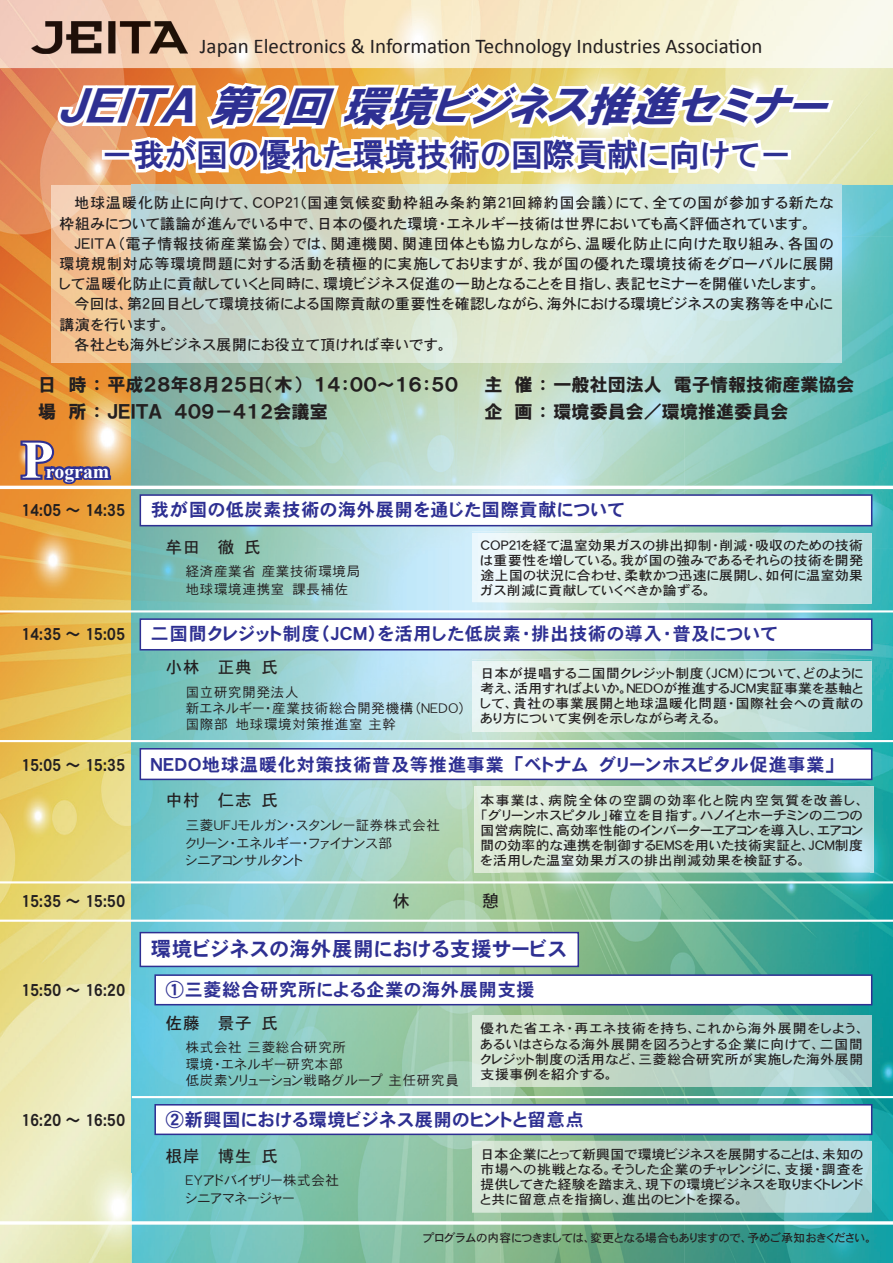
<style>
.page{position:relative;width:893px;height:1263px;background:#fff}
.page>*{position:absolute;margin:0;border:0;box-sizing:border-box;transform-origin:0 0}
.t1{font:700 52.95px "Times New Roman";color:#fff}
.t2{font:italic 42.6px "HGP Soei Kakugothic UB";color:#2e3092;scale:1.06 1}
.t3{font:31.95px "HGP Gothic E";color:#2e3092}
.t4{font:21px "Calibri";color:#231f20}
.t5{font:20.25px "DFHS Gothic W7 WING RKSJ H";letter-spacing:.05em;color:#2e3092}
.t6{font:700 19.8px "Times New Roman";color:#fff}
.t7{font:18px "DFHS Gothic W7 WING RKSJ H";letter-spacing:.05em;color:#2e3092}
.t8{font:18px/27.6px "HGP Soei Kakugothic UB";color:#231f20}
.t9{font:16.65px "DFHS Gothic W7 WING RKSJ H";letter-spacing:.05em;color:#231f20;scale:.9 1}
.t10{font:16.5px "DFHS Gothic W5 WIN RKSJ H";letter-spacing:.05em;color:#231f20}
.t11{font:14.85px/20.2px "DFHS Gothic W5 WING RKSJ H";letter-spacing:.05em;color:#231f20}
.t12{font:13.5px/17.7px "DFHS Gothic W3 WING RKSJ H";letter-spacing:.05em;color:#231f20}
.t13{font:13.2px/15.1px "DFHS Gothic W5 WING RKSJ H";letter-spacing:.05em;color:#231f20;text-align:justify;scale:1.05 1}
.t14{font:11.7px "DFHS Gothic W5 WING RKSJ H";letter-spacing:.035em;color:#231f20}
</style>
<div class="page">
<img style="left:0;top:68px;width:893px;height:1195px">
<img style="left:842px;top:185px;width:51px;height:51px">
<img style="left:832px;top:236px;width:61px;height:312px">
<img style="left:132px;top:362px;width:368px;height:901px">
<img style="left:500px;top:362px;width:332px;height:169px">
<img style="left:869px;top:548px;width:24px;height:715px">
<img style="left:500px;top:604px;width:369px;height:182px">
<img style="left:500px;top:872px;width:369px;height:143px">
<img style="left:500px;top:1087px;width:369px;height:176px">
<img style="left:51px;top:185px;width:791px;height:177px">
<img style="left:0;top:0;width:893px;height:68px">
<img style="left:32px;top:21px;width:155px;height:33px">
<div style="left:140px;top:494px;width:732px;height:32px;background:#fff;border:2px solid #2e3092"></div>
<div style="left:140px;top:618px;width:732px;height:32px;background:#fff;border:2px solid #2e3092"></div>
<div style="left:140px;top:748px;width:732px;height:32px;background:#fff;border:2px solid #2e3092"></div>
<img style="left:474px;top:786px;width:400px;height:86px">
<img style="left:472px;top:1015px;width:400px;height:72px">
<div style="left:154px;top:974px;width:718px;height:31px;background:#fff;border:2px solid #2e3092"></div>
<div style="left:140px;top:932px;width:439px;height:35px;background:#fff;border:2px solid #2e3092"></div>
<div style="left:154px;top:1104px;width:718px;height:31px;background:#fff;border:2px solid #2e3092"></div>
<img style="left:472px;top:531px;width:400px;height:2px">
<img style="left:472px;top:533px;width:400px;height:71px">
<img style="left:472px;top:659px;width:400px;height:2px">
<img style="left:472px;top:661px;width:400px;height:71px">
<img style="left:472px;top:1141px;width:400px;height:71px">
<hr style="left:0;top:740px;width:893px;height:2px;background:#fff">
<hr style="left:132px;top:1096px;width:761px;height:2px;background:#fff">
<hr style="left:0;top:486px;width:893px;height:3px;background:#fff">
<hr style="left:0;top:610px;width:893px;height:2px;background:#fff">
<svg style="left:0;top:1221px;width:893px;height:4px"></svg>
<svg style="left:18px;top:438px;width:96px;height:95px;background:#c78d58"></svg>
<hr style="left:0;top:881px;width:893px;height:2px;background:#fff">
<hr style="left:0;top:920px;width:893px;height:2px;background:#fff">
<svg style="left:52px;top:74px;width:786px;height:127px"></svg>
<h3 class="t4" style="left:200px;top:33px;width:564px">Japan Electronics &amp; Information Technology Industries Association</h3>
<h2 class="t2" style="left:57px;top:85px;width:739px">ＪＥＩＴＡ 第2回 環境ビジネス推進セミナー</h2>
<h3 class="t3" style="left:101px;top:139px;width:692px">－我が国の優れた環境技術の国際貢献に向けて－</h3>
<p class="t11" style="left:60px;top:193px;width:775px;text-indent:15px">地球温暖化防止に向けて、ＣＯＰ２１（国連気候変動枠組み条約第２１回締約国会議）にて、全ての国が参加する新たな枠組みについて議論が進んでいる中で、日本の優れた環境・エネルギー技術は世界においても高く評価されています。</p>
<p class="t11" style="left:60px;top:234px;width:775px;text-align:justify;text-indent:15px">ＪＥＩＴＡ（電子情報技術産業協会）では、関連機関、関連団体とも協力しながら、温暖化防止に向けた取り組み、各国の環境規制対応等環境問題に対する活動を積極的に実施しておりますが、我が国の優れた環境技術をグローバルに展開して温暖化防止に貢献していくと同時に、環境ビジネス促進の一助となることを目指し、表記セミナーを開催いたします。</p>
<p class="t11" style="left:74px;top:294px;width:760px">今回は、第２回目として環境技術による国際貢献の重要性を確認しながら、海外における環境ビジネスの実務等を中心に</p>
<p class="t11" style="left:60px;top:315px;width:110px">講演を行います。</p>
<p class="t11" style="left:74px;top:335px;width:373px">各社とも海外ビジネス展開にお役立て頂ければ幸いです。</p>
<h3 class="t8" style="left:38px;top:370px;width:422px">日　時 ： 平成２８年８月２５日（木）　１４：００～１６：５０場　所 ： ＪＥＩＴＡ　４０９－４１２会議室</h3>
<h3 class="t8" style="left:484px;top:370px;width:372px">主　催 ： 一般社団法人　電子情報技術産業協会企　画 ： 環境委員会／環境推進委員会</h3>
<h1 class="t1" style="left:21px;top:423px;width:34px">P</h1>
<h3 class="t6" style="left:46px;top:457px;width:65px">rogram</h3>
<p class="t9" style="left:21px;top:501px;width:117px">14:05 ～ 14:35</p>
<h3 class="t7" style="left:151px;top:501px;width:475px">我が国の低炭素技術の海外展開を通じた国際貢献について</h3>
<p class="t10" style="left:166px;top:539px;width:96px">牟田　徹 氏</p>
<p class="t12" style="left:186px;top:563px;width:176px">経済産業省 産業技術環境局地球環境連携室　課長補佐</p>
<p class="t13" style="left:480px;top:538px;width:366px">ＣＯＰ２１を経て温室効果ガスの排出抑制・削減・吸収のための技術は重要性を増している。我が国の強みであるそれらの技術を開発途上国の状況に合わせ、柔軟かつ迅速に展開し、如何に温室効果ガス削減に貢献していくべきか論ずる。</p>
<p class="t9" style="left:21px;top:626px;width:117px">14:35 ～ 15:05</p>
<h3 class="t7" style="left:151px;top:625px;width:628px">二国間クレジット制度（ＪＣＭ）を活用した低炭素・排出技術の導入・普及について</h3>
<p class="t10" style="left:166px;top:659px;width:114px">小林　正典 氏</p>
<p class="t12" style="left:186px;top:684px;width:281px;line-height:16.2px">国立研究開発法人<br>新エネルギー・産業技術総合開発機構（ＮＥＤＯ）国際部　地球環境対策推進室 主幹</p>
<p class="t13" style="left:480px;top:666px;width:366px">日本が提唱する二国間クレジット制度（ＪＣＭ）について、どのように考え、活用すればよいか。ＮＥＤＯが推進するＪＣＭ実証事業を基軸として、貴社の事業展開と地球温暖化問題・国際社会への貢献のあり方について実例を示しながら考える。</p>
<p class="t9" style="left:21px;top:756px;width:117px">15:05 ～ 15:35</p>
<h3 class="t7" style="left:151px;top:756px;width:685px">ＮＥＤＯ地球温暖化対策技術普及等推進事業　「ベトナム　グリーンホスピタル促進事業」</h3>
<p class="t13" style="left:480px;top:792px;width:366px">本事業は、病院全体の空調の効率化と院内空気質を改善し、「グリーンホスピタル」確立を目指す。ハノイとホーチミンの二つの国営病院に、高効率性能のインバーターエアコンを導入し、エアコン間の効率的な連携を制御するＥＭＳを用いた技術実証と、ＪＣＭ制度を活用した温室効果ガスの排出削減効果を検証する。</p>
<p class="t10" style="left:166px;top:792px;width:114px">中村　仁志 氏</p>
<p class="t12" style="left:186px;top:816px;width:256px">三菱ＵＦＪモルガン・スタンレー証券株式会社クリーン・エネルギー・ファイナンス部<br>シニアコンサルタント</p>
<p class="t9" style="left:21px;top:893px;width:117px">15:35 ～ 15:50</p>
<h3 class="t5" style="left:151px;top:938px;width:417px">環境ビジネスの海外展開における支援サービス</h3>
<p class="t9" style="left:21px;top:982px;width:117px">15:50 ～ 16:20</p>
<h3 class="t7" style="left:166px;top:981px;width:370px">①三菱総合研究所による企業の海外展開支援</h3>
<p class="t10" style="left:166px;top:1015px;width:114px">佐藤　景子 氏</p>
<p class="t12" style="left:186px;top:1040px;width:275px;line-height:16.2px">株式会社 三菱総合研究所<br>環境・エネルギー研究本部<br>低炭素ソリューション戦略グループ 主任研究員</p>
<p class="t13" style="left:480px;top:1021px;width:366px">優れた省エネ・再エネ技術を持ち、これから海外展開をしよう、あるいはさらなる海外展開を図ろうとする企業に向けて、二国間クレジット制度の活用など、三菱総合研究所が実施した海外展開支援事例を紹介する。</p>
<p class="t9" style="left:21px;top:1111px;width:117px">16:20 ～ 16:50</p>
<h3 class="t7" style="left:166px;top:1110px;width:419px">②新興国における環境ビジネス展開のヒントと留意点</h3>
<p class="t10" style="left:166px;top:1147px;width:114px">根岸　博生 氏</p>
<p class="t12" style="left:186px;top:1172px;width:155px">ＥＹアドバイザリー株式会社シニアマネージャー</p>
<p class="t13" style="left:480px;top:1147px;width:366px">日本企業にとって新興国で環境ビジネスを展開することは、未知の市場への挑戦となる。そうした企業のチャレンジに、支援・調査を提供してきた経験を踏まえ、現下の環境ビジネスを取りまくトレンドと共に留意点を指摘し、進出のヒントを探る。</p>
<p class="t14" style="left:423px;top:1231px;width:449px">プログラムの内容につきましては、変更となる場合もありますので、予めご承知おきください。</p>
</div>
